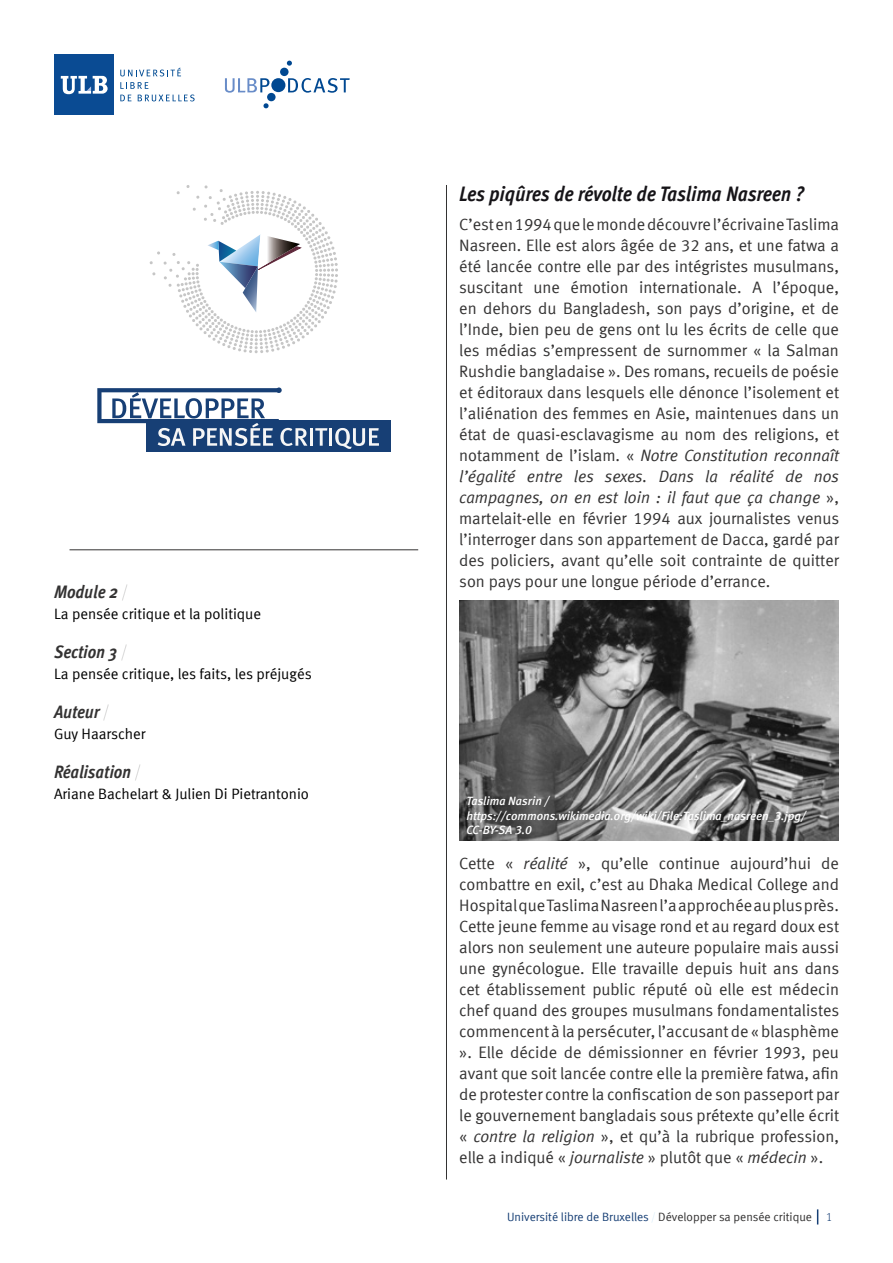
<style>
.page{position:relative;width:893px;height:1263px;background:#fff}
.page>*{position:absolute;margin:0;border:0;box-sizing:border-box;transform-origin:0 0}
.t1{font:italic 21px "Meta Cond Bold Lf";letter-spacing:-.005em;color:#161418}
.t2{font:italic 700 18px "Meta Cond";color:#333232}
.t3{font:16.5px/21px "Meta Normal LF";color:#333232;text-align:justify}
.t4{font:15px "Meta Normal LF";color:#000}
.t5{font:italic 12px/14.4px "Meta Medium LF";color:#fff}
.t6{font:12px "Meta Normal LF";color:#173f75}
.s1{font-family:"Meta Hairline LF";font-weight:400;font-style:normal}
.s2{font-style:italic}
.s3{font-family:"Meta Hairline LF";color:#4ca7de}
.s4{color:#333232}
.s5{font-family:"Meta Light LF"}
</style>
<div class="page">
<svg style="left:817px;top:1209px;width:1px;height:15px"></svg>
<div style="left:54px;top:54px;width:60px;height:61px;background:#0a4b93"></div>
<svg style="left:61px;top:76px;width:47px;height:18px"></svg>
<svg style="left:120px;top:68px;width:61px;height:8px"></svg>
<svg style="left:120px;top:82px;width:28px;height:7px"></svg>
<svg style="left:120px;top:95px;width:11px;height:6px"></svg>
<svg style="left:138px;top:95px;width:57px;height:6px"></svg>
<hr style="left:446px;top:185px;width:1px;height:994px;background:#333232">
<svg style="left:149px;top:185px;width:189px;height:168px"></svg>
<div style="left:146px;top:420px;width:244px;height:32px;background:#173f75"></div>
<hr style="left:310px;top:428px;width:3px;height:18px;background:#f6f6f6">
<svg style="left:315px;top:428px;width:12px;height:18px"></svg>
<hr style="left:329px;top:428px;width:3px;height:18px;background:#f6f6f6">
<svg style="left:335px;top:428px;width:44px;height:21px"></svg>
<svg style="left:97px;top:387px;width:210px;height:59px"></svg>
<hr style="left:70px;top:549px;width:348px;height:1px;background:#333232">
<svg style="left:288px;top:78px;width:62px;height:15px"></svg>
<div style="left:271px;top:78px;width:14px;height:14px;background:#004891;border-radius:50%"></div>
<div style="left:280px;top:68px;width:9px;height:8px;background:#004891;border-radius:50%"></div>
<div style="left:267px;top:93px;width:9px;height:8px;background:#004891;border-radius:50%"></div>
<svg style="left:287px;top:61px;width:5px;height:5px"></svg>
<svg style="left:263px;top:103px;width:6px;height:5px"></svg>
<svg style="left:225px;top:78px;width:44px;height:15px"></svg>
<img style="left:459px;top:601px;width:380px;height:240px">
<p class="t2" style="left:54px;top:581px;width:75px">Module 2 <span class="s1">/</span></p>
<p class="t4" style="left:54px;top:605px;width:209px">La pensée critique et la politique</p>
<p class="t2" style="left:54px;top:641px;width:75px">Section 3 <span class="s1">/</span></p>
<p class="t4" style="left:54px;top:665px;width:259px">La pensée critique, les faits, les préjugés</p>
<p class="t2" style="left:54px;top:701px;width:57px">Auteur <span class="s1">/</span></p>
<p class="t4" style="left:54px;top:725px;width:93px">Guy Haarscher</p>
<p class="t2" style="left:54px;top:761px;width:88px">Réalisation <span class="s1">/</span></p>
<p class="t4" style="left:54px;top:785px;width:257px">Ariane Bachelart &amp; Julien Di Pietrantonio</p>
<p class="t1" style="left:459px;top:181px;width:347px">Les piqûres de révolte de Taslima Nasreen ?</p>
<p class="t3" style="left:459px;top:214px;width:381px">C’est en 1994 que le monde découvre l’écrivaine Taslima Nasreen. Elle est alors âgée de 32 ans, et une fatwa a été lancée contre elle par des intégristes musulmans, suscitant une émotion internationale. A l’époque, en dehors du Bangladesh, son pays d’origine, et de l’Inde, bien peu de gens ont lu les écrits de celle que les médias s’empressent de surnommer « la Salman Rushdie bangladaise ». Des romans, recueils de poésie et éditoraux dans lesquels elle dénonce l’isolement et l’aliénation des femmes en Asie, maintenues dans un état de quasi-esclavagisme au nom des religions, et notamment de l’islam. « <span class="s2">Notre Constitution reconnaît l’égalité entre les sexes. Dans la réalité de nos campagnes, on en est loin : il faut que ça change</span> », martelait-elle en février 1994 aux journalistes venus l’interroger dans son appartement de Dacca, gardé par des policiers, avant qu’elle soit contrainte de quitter son pays pour une longue période d’errance.</p>
<p class="t5" style="left:466px;top:794px;width:341px">Taslima Nasrin / https://commons.wikimedia.org/wiki/File:Taslima_nasreen_3.jpg/<br>CC-BY-SA 3.0</p>
<p class="t3" style="left:459px;top:852px;width:381px">Cette « <span class="s2">réalité</span> », qu’elle continue aujourd’hui de combattre en exil, c’est au Dhaka Medical College and Hospital que Taslima Nasreen l’a approchée au plus près.<br>Cette jeune femme au visage rond et au regard doux est alors non seulement une auteure populaire mais aussi une gynécologue. Elle travaille depuis huit ans dans cet établissement public réputé où elle est médecin chef quand des groupes musulmans fondamentalistes commencent à la persécuter, l’accusant de « blasphème ». Elle décide de démissionner en février 1993, peu avant que soit lancée contre elle la première fatwa, afin de protester contre la confiscation de son passeport par le gouvernement bangladais sous prétexte qu’elle écrit « <span class="s2">contre la religion</span> », et qu’à la rubrique profession, elle a indiqué « <span class="s2">journaliste</span> » plutôt que « <span class="s2">médecin</span> ».</p>
<p class="t6" style="left:507px;top:1209px;width:327px">Université libre de Bruxelles <span class="s3">/</span> <span class="s4">Développer sa pensée critique</span> <span class="s5">1</span></p>
</div>
